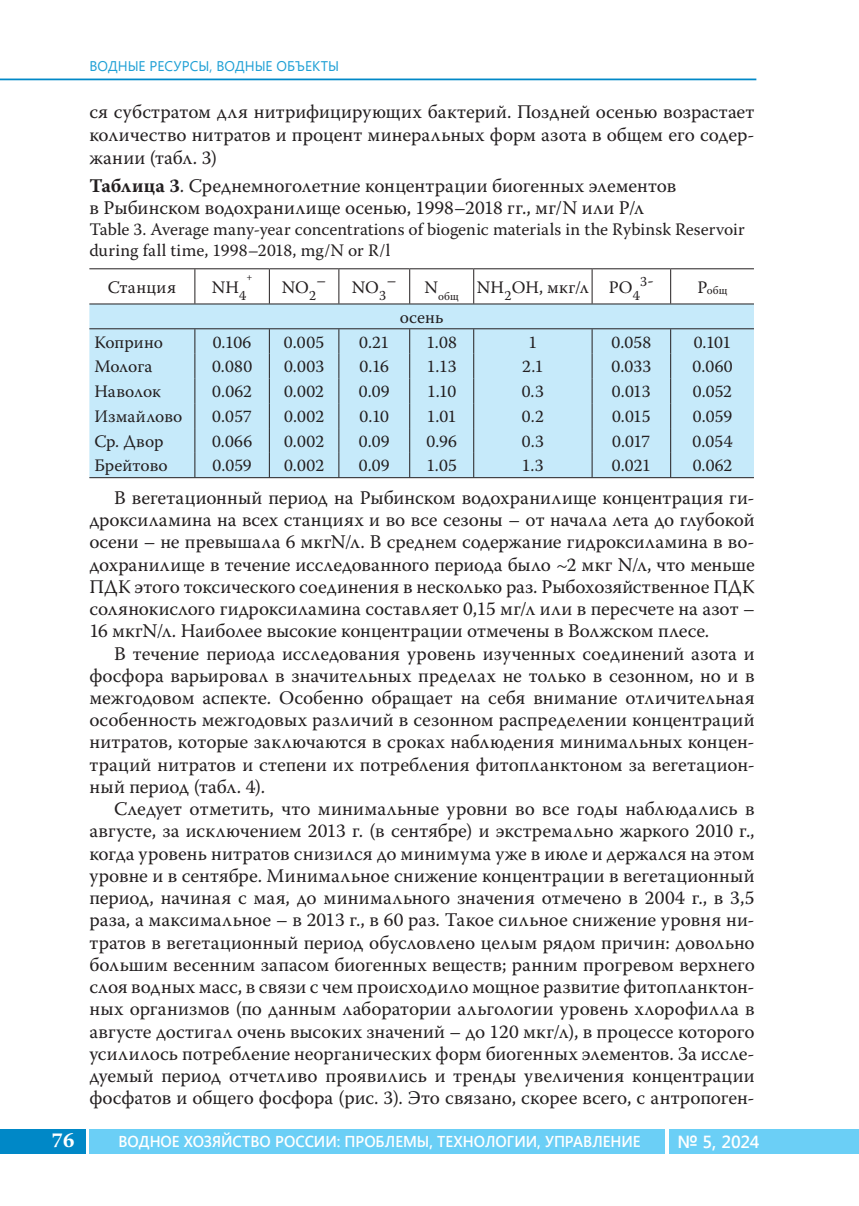
<style>
.page{position:relative;width:859px;height:1206px;background:#fff}
.page>*{position:absolute;margin:0;border:0;box-sizing:border-box;transform-origin:0 0}
.t1{font:700 21px "Warnock Pro";color:#fff}
.t2{font:19.25px/22.8px "Warnock Pro";color:#231f20;text-align:justify}
.t3{font:17.5px/21px "Warnock Pro";letter-spacing:.005em;color:#231f20}
.t4{font:600 17.5px "Segoe UI";color:#fff}
.t5{font:600 15.75px "Segoe UI";letter-spacing:-.005em;color:#fff;scale:.95 1}
.t6{font:14px "Segoe UI";color:#1fa0d5}
.t7{font:14px "Warnock Pro";color:#231f20}
.t8{font:11.2px "Warnock Pro";color:#231f20}
.t9{font:10.15px "Warnock Pro";color:#231f20}
.s1{font-weight:700}
.s2{font-size:17.5px}
</style>
<div class="page">
<div style="left:89px;top:1128px;width:576px;height:25px;background:#6bcff6"></div>
<div style="left:0;top:1128px;width:86px;height:25px;background:#0088c7"></div>
<div style="left:669px;top:1128px;width:189px;height:25px;background:#6bcff6"></div>
<hr style="left:0;top:79px;width:756px;height:1px;background:#0088c7">
<div style="left:89px;top:304px;width:664px;height:173px;background:#c6eafa"></div>
<hr style="left:89px;top:268px;width:180px;height:1px;background:#231f20">
<hr style="left:194px;top:269px;width:1px;height:34px;background:#231f20">
<hr style="left:269px;top:268px;width:70px;height:1px;background:#231f20">
<hr style="left:269px;top:269px;width:1px;height:34px;background:#231f20">
<hr style="left:339px;top:268px;width:70px;height:1px;background:#231f20">
<hr style="left:338px;top:269px;width:1px;height:34px;background:#231f20">
<hr style="left:409px;top:268px;width:64px;height:1px;background:#231f20">
<hr style="left:409px;top:269px;width:1px;height:34px;background:#231f20">
<hr style="left:473px;top:268px;width:119px;height:1px;background:#231f20">
<hr style="left:473px;top:269px;width:1px;height:34px;background:#231f20">
<hr style="left:592px;top:268px;width:78px;height:1px;background:#231f20">
<hr style="left:591px;top:269px;width:1px;height:34px;background:#231f20">
<hr style="left:670px;top:268px;width:83px;height:1px;background:#231f20">
<hr style="left:670px;top:269px;width:1px;height:34px;background:#231f20">
<svg style="left:194px;top:329px;width:1px;height:148px"></svg>
<svg style="left:269px;top:329px;width:1px;height:148px"></svg>
<svg style="left:338px;top:329px;width:1px;height:148px"></svg>
<svg style="left:409px;top:329px;width:1px;height:148px"></svg>
<svg style="left:473px;top:329px;width:1px;height:148px"></svg>
<svg style="left:591px;top:329px;width:1px;height:148px"></svg>
<svg style="left:670px;top:329px;width:1px;height:148px"></svg>
<hr style="left:89px;top:477px;width:664px;height:1px;background:#231f20">
<hr style="left:89px;top:303px;width:664px;height:1px;background:#231f20">
<hr style="left:89px;top:328px;width:664px;height:1px;background:#231f20">
<p class="t6" style="left:89px;top:56px;width:251px">ВОДНЫЕ РЕСУРСЫ, ВОДНЫЕ ОБЪЕКТЫ</p>
<p class="t2" style="left:89px;top:102px;width:666px">ся субстратом для нитрифицирующих бактерий. Поздней осенью возрастает количество нитратов и процент минеральных форм азота в общем его содер&shy;жании (табл. 3)</p>
<p class="t2" style="left:89px;top:176px;width:588px"><span class="s1">Таблица 3</span>. Среднемноголетние концентрации биогенных элементов в Рыбинском водохранилище осенью, 1998–2018 гг., мг/N или P/л</p>
<p class="t3" style="left:89px;top:221px;width:656px">Table 3. Average many-year concentrations of biogenic materials in the Rybinsk Reservoir during fall time, 1998–2018, mg/N or R/l</p>
<p class="t3" style="left:108px;top:278px;width:70px">Станция</p>
<p class="t3" style="left:212px;top:278px;width:36px">NH<sub>4</sub></p>
<p class="t9" style="left:246px;top:273px;width:8px">+</p>
<p class="t3" style="left:281px;top:278px;width:36px">NO<sub>2</sub></p>
<p class="t3" style="left:316px;top:271px;width:12px">−</p>
<p class="t3" style="left:351px;top:278px;width:36px">NO<sub>3</sub></p>
<p class="t3" style="left:386px;top:271px;width:12px">−</p>
<p class="t3" style="left:424px;top:278px;width:217px">N<sub>oбщ</sub> NH<sub>2</sub>OH, мкг/л PO<sub>4</sub></p>
<p class="t7" style="left:639px;top:276px;width:15px">3<span class="s2">-</span></p>
<p class="t8" style="left:697px;top:286px;width:32px"><span class="s2">P</span>общ</p>
<p class="t3" style="left:399px;top:308px;width:45px">осень</p>
<p class="t3" style="left:94px;top:333px;width:70px">Коприно</p>
<p class="t3" style="left:213px;top:333px;width:40px">0.106</p>
<p class="t3" style="left:284px;top:333px;width:42px">0.005</p>
<p class="t3" style="left:359px;top:333px;width:32px">0.21</p>
<p class="t3" style="left:426px;top:333px;width:32px">1.08</p>
<p class="t3" style="left:528px;top:333px;width:10px">1</p>
<p class="t3" style="left:611px;top:333px;width:41px">0.058</p>
<p class="t3" style="left:693px;top:333px;width:39px">0.101</p>
<p class="t3" style="left:94px;top:358px;width:60px">Молога</p>
<p class="t3" style="left:212px;top:358px;width:42px">0.080</p>
<p class="t3" style="left:284px;top:358px;width:42px">0.003</p>
<p class="t3" style="left:359px;top:358px;width:31px">0.16</p>
<p class="t3" style="left:427px;top:358px;width:31px">1.13</p>
<p class="t3" style="left:522px;top:358px;width:23px">2.1</p>
<p class="t3" style="left:611px;top:358px;width:41px">0.033</p>
<p class="t3" style="left:692px;top:358px;width:42px">0.060</p>
<p class="t3" style="left:94px;top:382px;width:68px">Наволок</p>
<p class="t3" style="left:212px;top:382px;width:41px">0.062</p>
<p class="t3" style="left:284px;top:382px;width:42px">0.002</p>
<p class="t3" style="left:359px;top:382px;width:32px">0.09</p>
<p class="t3" style="left:427px;top:382px;width:31px">1.10</p>
<p class="t3" style="left:521px;top:382px;width:24px">0.3</p>
<p class="t3" style="left:611px;top:382px;width:40px">0.013</p>
<p class="t3" style="left:692px;top:382px;width:41px">0.052</p>
<p class="t3" style="left:94px;top:407px;width:90px">Измайлово</p>
<p class="t3" style="left:212px;top:407px;width:41px">0.057</p>
<p class="t3" style="left:284px;top:407px;width:42px">0.002</p>
<p class="t3" style="left:359px;top:407px;width:31px">0.10</p>
<p class="t3" style="left:426px;top:407px;width:31px">1.01</p>
<p class="t3" style="left:521px;top:407px;width:23px">0.2</p>
<p class="t3" style="left:611px;top:407px;width:40px">0.015</p>
<p class="t3" style="left:692px;top:407px;width:41px">0.059</p>
<p class="t3" style="left:94px;top:432px;width:71px">Ср. Двор</p>
<p class="t3" style="left:212px;top:432px;width:42px">0.066</p>
<p class="t3" style="left:284px;top:432px;width:42px">0.002</p>
<p class="t3" style="left:359px;top:432px;width:32px">0.09</p>
<p class="t3" style="left:426px;top:432px;width:32px">0.96</p>
<p class="t3" style="left:521px;top:432px;width:24px">0.3</p>
<p class="t3" style="left:612px;top:432px;width:40px">0.017</p>
<p class="t3" style="left:692px;top:432px;width:41px">0.054</p>
<p class="t3" style="left:94px;top:457px;width:75px">Брейтово</p>
<p class="t3" style="left:212px;top:457px;width:41px">0.059</p>
<p class="t3" style="left:284px;top:457px;width:42px">0.002</p>
<p class="t3" style="left:359px;top:457px;width:32px">0.09</p>
<p class="t3" style="left:426px;top:457px;width:32px">1.05</p>
<p class="t3" style="left:521px;top:457px;width:23px">1.3</p>
<p class="t3" style="left:611px;top:457px;width:41px">0.021</p>
<p class="t3" style="left:692px;top:457px;width:41px">0.062</p>
<p class="t2" style="left:114px;top:488px;width:641px">В вегетационный период на Рыбинском водохранилище концентрация ги-</p>
<p class="t2" style="left:89px;top:510px;width:666px">дроксиламина на всех станциях и во все сезоны – от начала лета до глубокой</p>
<p class="t2" style="left:89px;top:532px;width:666px">осени – не превышала 6 мкгN/л. В среднем содержание гидроксиламина в во-</p>
<p class="t2" style="left:89px;top:554px;width:666px">дохранилище в течение исследованного периода было ~2 мкг N/л, что меньше</p>
<p class="t2" style="left:89px;top:576px;width:666px">ПДК этого токсического соединения в несколько раз. Рыбохозяйственное ПДК</p>
<p class="t2" style="left:89px;top:599px;width:666px">солянокислого гидроксиламина составляет 0,15 мг/л или в пересчете на азот –</p>
<p class="t2" style="left:89px;top:621px;width:621px">16 мкгN/л. Наиболее высокие концентрации отмечены в Волжском плесе.</p>
<p class="t2" style="left:114px;top:643px;width:641px">В течение периода исследования уровень изученных соединений азота и</p>
<p class="t2" style="left:89px;top:665px;width:666px">фосфора варьировал в значительных пределах не только в сезонном, но и в</p>
<p class="t2" style="left:89px;top:688px;width:666px">межгодовом аспекте. Особенно обращает на себя внимание отличительная</p>
<p class="t2" style="left:89px;top:710px;width:666px">особенность межгодовых различий в сезонном распределении концентраций</p>
<p class="t2" style="left:89px;top:732px;width:666px">нитратов, которые заключаются в сроках наблюдения минимальных концен-</p>
<p class="t2" style="left:89px;top:754px;width:666px">траций нитратов и степени их потребления фитопланктоном за вегетацион-</p>
<p class="t2" style="left:89px;top:777px;width:177px">ный период (табл. 4).</p>
<p class="t2" style="left:114px;top:799px;width:641px">Следует отметить, что минимальные уровни во все годы наблюдались в</p>
<p class="t2" style="left:89px;top:821px;width:666px">августе, за исключением 2013 г. (в сентябре) и экстремально жаркого 2010 г.,</p>
<p class="t2" style="left:89px;top:843px;width:666px">когда уровень нитратов снизился до минимума уже в июле и держался на этом</p>
<p class="t2" style="left:89px;top:866px;width:666px">уровне и в сентябре. Минимальное снижение концентрации в вегетационный</p>
<p class="t2" style="left:89px;top:888px;width:666px">период, начиная с мая, до минимального значения отмечено в 2004 г., в 3,5</p>
<p class="t2" style="left:89px;top:910px;width:666px">раза, а максимальное – в 2013 г., в 60 раз. Такое сильное снижение уровня ни-</p>
<p class="t2" style="left:89px;top:932px;width:666px">тратов в вегетационный период обусловлено целым рядом причин: довольно</p>
<p class="t2" style="left:89px;top:954px;width:666px">большим весенним запасом биогенных веществ; ранним прогревом верхнего</p>
<p class="t2" style="left:89px;top:977px;width:666px">слоя водных масс, в связи с чем происходило мощное развитие фитопланктон-</p>
<p class="t2" style="left:89px;top:999px;width:666px">ных организмов (по данным лаборатории альгологии уровень хлорофилла в</p>
<p class="t2" style="left:89px;top:1021px;width:666px">августе достигал очень высоких значений – до 120 мкг/л), в процессе которого</p>
<p class="t2" style="left:89px;top:1043px;width:666px">усилилось потребление неорганических форм биогенных элементов. За иссле-</p>
<p class="t2" style="left:89px;top:1066px;width:666px">дуемый период отчетливо проявились и тренды увеличения концентрации</p>
<p class="t2" style="left:89px;top:1088px;width:666px">фосфатов и общего фосфора (рис. 3). Это связано, скорее всего, с антропоген-</p>
<p class="t1" style="left:52px;top:1132px;width:24px">76</p>
<p class="t5" style="left:118px;top:1129px;width:551px">ВОДНОЕ ХОЗЯЙСТВО РОССИИ: ПРОБЛЕМЫ, ТЕХНОЛОГИИ, УПРАВЛЕНИЕ</p>
<p class="t4" style="left:677px;top:1128px;width:84px">№ 5, 2024</p>
</div>
